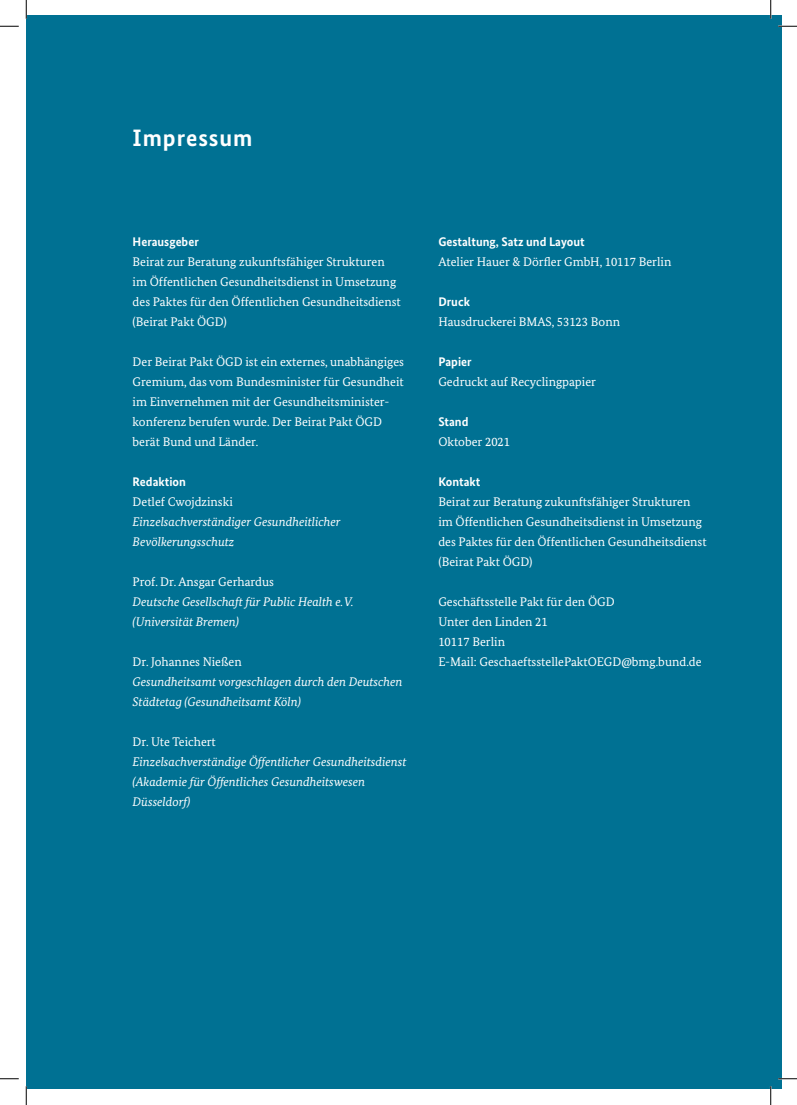
<style>
.page{position:relative;width:797px;height:1105px;background:#fff}
.page>*{position:absolute;margin:0;border:0;box-sizing:border-box;transform-origin:0 0}
.t1{font:700 23.75px "Bundes Sans";letter-spacing:.04em;color:#fff}
.t2{font:12.5px/20px "Bundes Serif";color:#fff}
.t3{font:italic 12.5px/20px "Bundes Serif";color:#fff}
.t4{font:700 12.5px "Bundes Sans";color:#fff}
</style>
<div class="page">
<div style="left:26px;top:16px;width:755px;height:1073px;background:#007193"></div>
<svg style="left:0;top:25px;width:19px;height:2px"></svg>
<svg style="left:778px;top:25px;width:19px;height:2px"></svg>
<svg style="left:0;top:1078px;width:19px;height:1px"></svg>
<svg style="left:778px;top:1078px;width:19px;height:1px"></svg>
<svg style="left:25px;top:0;width:2px;height:19px"></svg>
<svg style="left:25px;top:1086px;width:2px;height:19px"></svg>
<svg style="left:770px;top:0;width:1px;height:19px"></svg>
<svg style="left:770px;top:1086px;width:1px;height:19px"></svg>
<h1 class="t1" style="left:133px;top:124px;width:121px">Impressum</h1>
<p class="t4" style="left:133px;top:234px;width:68px">Herausgeber</p>
<p class="t2" style="left:133px;top:252px;width:270px">Beirat zur Beratung zukunftsfähiger Strukturen im Öffentlichen Gesundheitsdienst in Umsetzung des Paktes für den Öffentlichen Gesundheitsdienst (Beirat Pakt ÖGD)</p>
<p class="t2" style="left:133px;top:352px;width:273px">Der Beirat Pakt ÖGD ist ein externes, unabhängiges Gremium, das vom Bundesminister für Gesundheit im Einvernehmen mit der Gesundheitsminister&shy;konferenz berufen wurde. Der Beirat Pakt ÖGD berät Bund und Länder.</p>
<p class="t4" style="left:133px;top:474px;width:55px">Redaktion</p>
<p class="t2" style="left:133px;top:492px;width:102px">Detlef Cwojdzinski</p>
<p class="t3" style="left:133px;top:512px;width:209px">Einzelsachverständiger Gesundheitlicher<br>Bevölkerungsschutz</p>
<p class="t2" style="left:133px;top:572px;width:143px">Prof. Dr. Ansgar Gerhardus</p>
<p class="t3" style="left:133px;top:592px;width:222px">Deutsche Gesellschaft für Public Health e.V. (Universität Bremen)</p>
<p class="t2" style="left:133px;top:652px;width:111px">Dr. Johannes Nießen</p>
<p class="t3" style="left:133px;top:672px;width:271px">Gesundheitsamt vorgeschlagen durch den Deutschen<br>Städtetag (Gesundheitsamt Köln)</p>
<p class="t2" style="left:133px;top:732px;width:85px">Dr. Ute Teichert</p>
<p class="t3" style="left:133px;top:752px;width:275px">Einzelsachverständige Öffentlicher Gesundheitsdienst (Akademie für Öffentliches Gesundheitswesen<br>Düsseldorf)</p>
<p class="t4" style="left:438px;top:234px;width:148px">Gestaltung, Satz und Layout</p>
<p class="t2" style="left:438px;top:252px;width:234px">Atelier Hauer &amp; Dörfler GmbH, 10117 Berlin</p>
<p class="t4" style="left:438px;top:294px;width:33px">Druck</p>
<p class="t2" style="left:438px;top:312px;width:183px">Hausdruckerei BMAS, 53123 Bonn</p>
<p class="t4" style="left:438px;top:354px;width:35px">Papier</p>
<p class="t2" style="left:438px;top:372px;width:159px">Gedruckt auf Recyclingpapier</p>
<p class="t4" style="left:438px;top:414px;width:32px">Stand</p>
<p class="t2" style="left:438px;top:432px;width:73px">Oktober 2021</p>
<p class="t4" style="left:438px;top:474px;width:44px">Kontakt</p>
<p class="t2" style="left:438px;top:492px;width:270px">Beirat zur Beratung zukunftsfähiger Strukturen im Öffentlichen Gesundheitsdienst in Umsetzung des Paktes für den Öffentlichen Gesundheitsdienst (Beirat Pakt ÖGD)</p>
<p class="t2" style="left:438px;top:592px;width:265px">Geschäftsstelle Pakt für den ÖGD<br>Unter den Linden 21<br>10117 Berlin<br>E-Mail: GeschaeftsstellePaktOEGD@bmg.bund.de</p>
</div>
